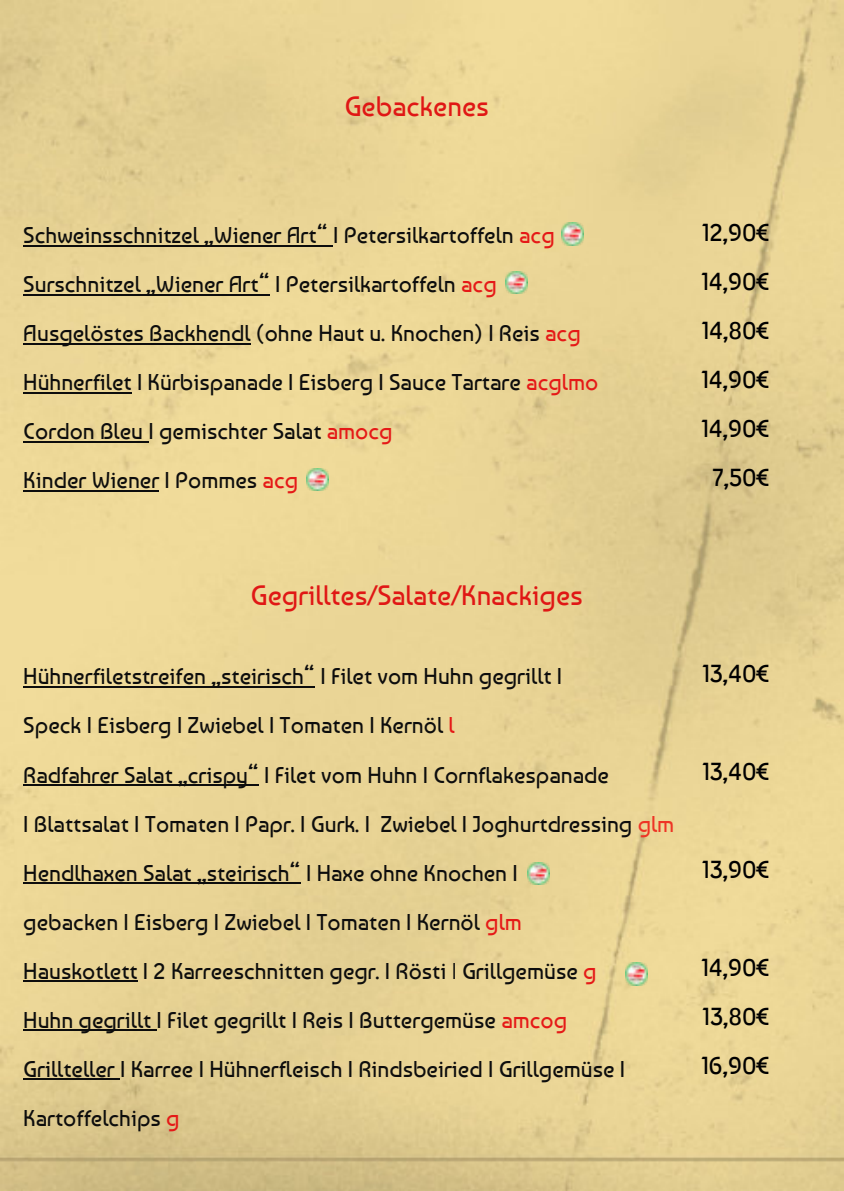
<style>
.page{position:relative;width:844px;height:1191px;background:#fff}
.page>*{position:absolute;margin:0;border:0;box-sizing:border-box;transform-origin:0 0}
.t1{font:28px "Baumans";color:#e01715}
.t2{font:24.5px/49px "Baumans";color:#000;text-align:center}
.t3{font:22.75px/49px "Baumans";color:#0d0d0d}
.s1{color:#e51917}
.s2{color:#ee3425}
</style>
<div class="page">
<img style="left:0;top:0;width:843px;height:1191px">
<hr style="left:23px;top:245px;width:310px;height:1px;background:#0d0d0d">
<hr style="left:23px;top:294px;width:247px;height:1px;background:#0d0d0d">
<hr style="left:23px;top:343px;width:227px;height:1px;background:#0d0d0d">
<hr style="left:23px;top:392px;width:109px;height:1px;background:#0d0d0d">
<hr style="left:23px;top:441px;width:125px;height:1px;background:#0d0d0d">
<hr style="left:23px;top:490px;width:136px;height:1px;background:#0d0d0d">
<hr style="left:23px;top:686px;width:292px;height:1px;background:#0d0d0d">
<hr style="left:23px;top:784px;width:236px;height:1px;background:#0d0d0d">
<hr style="left:23px;top:882px;width:278px;height:1px;background:#0d0d0d">
<hr style="left:23px;top:980px;width:115px;height:1px;background:#0d0d0d">
<hr style="left:23px;top:1029px;width:134px;height:1px;background:#0d0d0d">
<hr style="left:23px;top:1078px;width:97px;height:1px;background:#0d0d0d">
<img style="left:561px;top:223px;width:22px;height:22px">
<img style="left:505px;top:271px;width:22px;height:23px">
<img style="left:306px;top:468px;width:23px;height:23px">
<img style="left:527px;top:862px;width:22px;height:22px">
<img style="left:625px;top:962px;width:22px;height:23px">
<p class="t1" style="left:344px;top:90px;width:146px">Gebackenes</p>
<p class="t3" style="left:23px;top:211px;width:576px">Schweinsschnitzel „Wiener Art“ I Petersilkartoffeln <span class="s1">acg </span>Surschnitzel „Wiener Art“ I Petersilkartoffeln <span class="s1">acg </span>Ausgelöstes Backhendl (ohne Haut u. Knochen) I Reis <span class="s1">acg </span>Hühnerfilet I Kürbispanade I Eisberg I Sauce Tartare <span class="s1">acglmo </span>Cordon Bleu I gemischter Salat <span class="s1">amocg<br></span>Kinder Wiener I Pommes <span class="s1">acg</span></p>
<p class="t2" style="left:701px;top:208px;width:70px">12,90€<br>14,90€<br>14,80€<br>14,90€<br>14,90€<br>7,50€</p>
<p class="t1" style="left:250px;top:579px;width:334px">Gegrilltes/Salate/Knackiges</p>
<p class="t3" style="left:23px;top:652px;width:652px">Hühnerfiletstreifen „steirisch“ I Filet vom Huhn gegrillt I<br>Speck I Eisberg I Zwiebel I Tomaten I Kernöl <span class="s1">l<br></span>Radfahrer Salat „crispy“ I Filet vom Huhn I Cornflakespanade<br>I Blattsalat I Tomaten I Papr. I Gurk. I Zwiebel I Joghurtdressing <span class="s2">glm </span>Hendlhaxen Salat „steirisch“ I Haxe ohne Knochen I<br>gebacken I Eisberg I Zwiebel I Tomaten I Kernöl <span class="s1">glm<br></span>Hauskotlett I 2 Karreeschnitten gegr. I Rösti | Grillgemüse <span class="s1">g<br></span>Huhn gegrillt I Filet gegrillt I Reis I Buttergemüse <span class="s1">amcog<br></span>Grillteller I Karree I Hühnerfleisch I Rindsbeiried I Grillgemüse I Kartoffelchips <span class="s1">g</span></p>
<p class="t2" style="left:701px;top:649px;width:69px">13,40€</p>
<p class="t2" style="left:701px;top:747px;width:69px">13,40€</p>
<p class="t2" style="left:701px;top:845px;width:69px">13,90€</p>
<p class="t2" style="left:700px;top:943px;width:70px;text-align:justify">14,90€ 13,80€ 16,90€</p>
</div>
